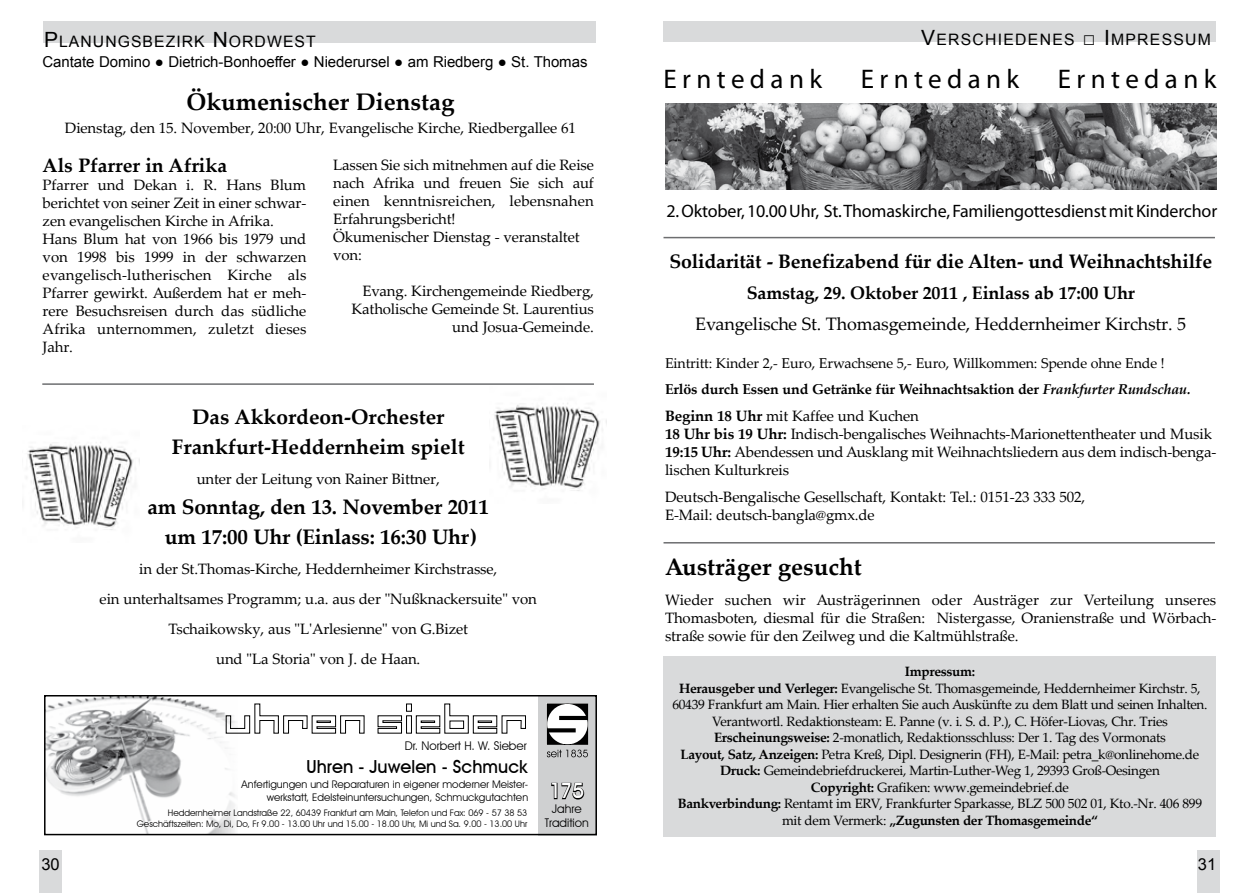
<style>
.page{position:relative;width:1259px;height:893px;background:#fff}
.page>*{position:absolute;margin:0;border:0;box-sizing:border-box;transform-origin:0 0}
.t1{font:27px "Myriad Pro";letter-spacing:.2em;color:#000}
.t2{font:700 24px "Palatino Linotype";color:#000}
.t3{font:700 21px/30px "Palatino Linotype";color:#000;text-align:center}
.t4{font:700 19.5px "Palatino Linotype";letter-spacing:-.01em;color:#000}
.t5{font:18px "Myriad Pro";letter-spacing:-.01em;color:#000}
.t6{font:18px "Palatino Linotype";letter-spacing:-.01em;color:#000}
.t7{font:700 18px "Palatino Linotype";letter-spacing:-.01em;color:#000}
.t8{font:500 18px "Avant Garde IT Cby BT";color:#000}
.t9{font:16.5px "Arial";color:#000}
.t10{font:15.75px "Arial";letter-spacing:.07em;color:#000}
.t11{font:15px/18px "Palatino Linotype";letter-spacing:-.01em;color:#000}
.t12{font:15px "Arial";letter-spacing:-.005em;color:#000}
.t13{font:14.25px/26.1px "Palatino Linotype";letter-spacing:-.01em;color:#000}
.t14{font:13.5px/16.5px "Palatino Linotype";letter-spacing:-.025em;color:#000;text-align:center}
.t15{font:12px/14.4px "Avant Garde IT Cby BT";color:#000;text-align:center}
.t16{font:10.5px/12.6px "Avant Garde IT Cby BT";color:#000}
.t17{font:9px/10.8px "Avant Garde IT Cby BT";color:#000;text-align:right}
.s1{font-size:21px}
.s2{font-weight:700;font-size:21px}
.s3{font-weight:700}
.s4{font-weight:700;font-style:italic}
</style>
<div class="page">
<div style="left:40px;top:850px;width:22px;height:43px;background:#d9dadb"></div>
<div style="left:1197px;top:850px;width:22px;height:43px;background:#d9dadb"></div>
<div style="left:43px;top:21px;width:552px;height:22px;background:#d9dadb"></div>
<div style="left:663px;top:21px;width:553px;height:21px;background:#d9dadb"></div>
<div style="left:663px;top:656px;width:553px;height:180px;background:#d9dadb"></div>
<img style="left:47px;top:698px;width:190px;height:134px">
<div style="left:538px;top:695px;width:59px;height:140px;background:#cfd0d1"></div>
<svg style="left:225px;top:703px;width:301px;height:31px"></svg>
<svg style="left:551px;top:782px;width:34px;height:18px"></svg>
<svg style="left:547px;top:703px;width:41px;height:54px;background:#a3a3a3"></svg>
<div style="left:44px;top:695px;width:553px;height:140px;border:2px solid #000"></div>
<img style="left:666px;top:104px;width:550px;height:86px">
<hr style="left:663px;top:542px;width:552px;height:1px;background:#6d6e70">
<hr style="left:663px;top:237px;width:552px;height:1px;background:#6d6e70">
<hr style="left:42px;top:383px;width:552px;height:2px;background:#6d6e70">
<img style="left:26px;top:442px;width:114px;height:88px">
<img style="left:493px;top:403px;width:110px;height:88px">
<p class="t10" style="left:44px;top:31px;width:224px"><span class="s1">P</span>LANUNGSBEZIRK <span class="s1">N</span> ORDWE</p>
<p class="t10" style="left:294px;top:31px;width:23px">ST</p>
<p class="t10" style="left:921px;top:29px;width:95px"><span class="s1">V</span>ERSCHIEDE</p>
<p class="t10" style="left:1039px;top:29px;width:173px">NES <span class="s2">□</span> <span class="s1">I</span> MPRESSUM</p>
<p class="t12" style="left:43px;top:52px;width:546px">Cantate Domino ● Dietrich-Bonhoeffer ● Niederursel ● am Riedberg ● St. Thomas</p>
<h2 class="t2" style="left:187px;top:85px;width:269px">Ökumenischer Dienstag</h2>
<p class="t11" style="left:65px;top:118px;width:512px">Dienstag, den 15. November, 20:00 Uhr, Evangelische Kirche, Riedbergallee 61</p>
<h3 class="t4" style="left:43px;top:151px;width:186px">Als Pfarrer in Afrika</h3>
<p class="t11" style="left:43px;top:175px;width:265px">Pfarrer und Dekan i. R. Hans Blum berichtet von seiner Zeit in einer schwar&shy;zen evangelischen Kirche in Afrika.<br>Hans Blum hat von 1966 bis 1979 und von 1998 bis 1999 in der schwarzen evangelisch-lutherischen Kirche als Pfarrer gewirkt. Außerdem hat er meh&shy;rere Besuchsreisen durch das südliche Afrika unternommen, zuletzt dieses Jahr.</p>
<p class="t11" style="left:333px;top:155px;width:262px">Lassen Sie sich mitnehmen auf die Reise nach Afrika und freuen Sie sich auf einen kenntnisreichen, lebensnahen<br>Erfahrungsbericht!<br>Ökumenischer Dienstag - veranstaltet von:</p>
<p class="t11" style="left:351px;top:281px;width:244px;text-align:right">Evang. Kirchengemeinde Riedberg,<br>Katholische Gemeinde St. Laurentius und Josua-Gemeinde.</p>
<h3 class="t3" style="left:172px;top:401px;width:294px">Das Akkordeon-Orchester<br>Frankfurt-Heddernheim spielt</h3>
<p class="t11" style="left:197px;top:469px;width:245px">unter der Leitung von Rainer Bittner,</p>
<h3 class="t3" style="left:147px;top:491px;width:343px">am Sonntag, den 13. November 2011 um 17:00 Uhr (Einlass: 16:30 Uhr)</h3>
<p class="t11" style="left:100px;top:553px;width:439px;line-height:30px;text-align:center">in der St.Thomas-Kirche, Heddernheimer Kirchstrasse,<br>ein unterhaltsames Programm; u.a. aus der "Nußknackersuite" von Tschaikowsky, aus "L'Arlesienne" von G.Bizet<br>und "La Storia" von J. de Haan.</p>
<p class="t15" style="left:405px;top:738px;width:124px">Dr. Norbert H. W. Sieber</p>
<p class="t16" style="left:267px;top:778px;width:319px;text-indent:-25px">Anfertigungen und Reparaturen in eigener moderner Meister-<br>werkstatt, Edelsteinuntersuchungen, Schmuckgutachten <sup>175</sup></p>
<p class="t15" style="left:545px;top:801px;width:45px">Jahre<br>Tradition</p>
<p class="t8" style="left:306px;top:755px;width:223px">Uhren - Juwelen - Schmuck</p>
<p class="t17" style="left:137px;top:808px;width:392px">Heddernheimer Landstraße 22, 60439 Frankfurt am Main, Telefon und Fax: 069 - 57 38 53<br>Geschäftszeiten: Mo, Di, Do, Fr 9.00 - 13.00 Uhr und 15.00 - 18.00 Uhr, Mi und Sa. 9.00 - 13.00 Uhr</p>
<h1 class="t1" style="left:663px;top:62px;width:160px">Erntedank</h1>
<h1 class="t1" style="left:860px;top:62px;width:160px">Erntedank</h1>
<h1 class="t1" style="left:1058px;top:62px;width:160px">Erntedank</h1>
<p class="t5" style="left:666px;top:199px;width:552px">2. Oktober, 10.00 Uhr, St. Thomaskirche, Familiengottesdienst mit Kinderchor</p>
<h3 class="t4" style="left:669px;top:248px;width:544px">Solidarität - Benefizabend für die Alten- und Weihnachtshilfe</h3>
<p class="t7" style="left:746px;top:280px;width:390px">Samstag, 29. Oktober 2011 , Einlass ab 17:00 Uhr</p>
<p class="t6" style="left:695px;top:311px;width:492px">Evangelische St. Thomasgemeinde, Heddernheimer Kirchstr. 5</p>
<p class="t13" style="left:665px;top:350px;width:527px">Eintritt: Kinder 2,- Euro, Erwachsene 5,- Euro, Willkommen: Spende ohne Ende !<br><span class="s3">Erlös durch Essen und Getränke für Weihnachtsaktion der</span> <span class="s4">Frankfurter Rundschau.</span></p>
<p class="t11" style="left:665px;top:407px;width:553px"><span class="s3">Beginn 18 Uhr</span> mit Kaffee und Kuchen<br><span class="s3">18 Uhr bis 19 Uhr:</span> Indisch-bengalisches Weihnachts-Marionettentheater und Musik <span class="s3">19:15 Uhr:</span> Abendessen und Ausklang mit Weihnachtsliedern aus dem indisch-benga&shy;lischen Kulturkreis</p>
<p class="t11" style="left:665px;top:488px;width:422px">Deutsch-Bengalische Gesellschaft, Kontakt: Tel.: 0151-23 333 502,<br>E-Mail: deutsch-bangla@gmx.de</p>
<h2 class="t2" style="left:665px;top:550px;width:198px">Austräger gesucht</h2>
<p class="t11" style="left:665px;top:590px;width:553px;text-align:justify">Wieder suchen wir Austrägerinnen oder Austräger zur Verteilung unseres Thomasboten, diesmal für die Straßen: Nistergasse, Oranienstraße und Wörbach&shy;straße sowie für den Zeilweg und die Kaltmühlstraße.</p>
<p class="t14" style="left:672px;top:663px;width:536px"><span class="s3">Impressum:<br>Herausgeber und Verleger:</span> Evangelische St. Thomasgemeinde, Heddernheimer Kirchstr. 5, 60439 Frankfurt am Main. Hier erhalten Sie auch Auskünfte zu dem Blatt und seinen Inhalten.<br>Verantwortl. Redaktionsteam: E. Panne (v. i. S. d. P.), C. Höfer-Liovas, Chr. Tries <span class="s3">Erscheinungsweise:</span> 2-monatlich, Redaktionsschluss: Der 1. Tag des Vormonats<br><span class="s3">Layout, Satz, Anzeigen:</span> Petra Kreß, Dipl. Designerin (FH), E-Mail: petra_k@onlinehome.de <span class="s3">Druck:</span> Gemeindebriefdruckerei, Martin-Luther-Weg 1, 29393 Groß-Oesingen<br><span class="s3">Copyright:</span> Grafiken: www.gemeindebrief.de<br><span class="s3">Bankverbindung:</span> Rentamt im ERV, Frankfurter Sparkasse, BLZ 500 502 01, Kto.-Nr. 406 899 mit dem Vermerk: <span class="s3">„Zugunsten der Thomasgemeinde“</span></p>
<p class="t9" style="left:41px;top:853px;width:20px">30</p>
<p class="t9" style="left:1198px;top:853px;width:20px">31</p>
</div>
